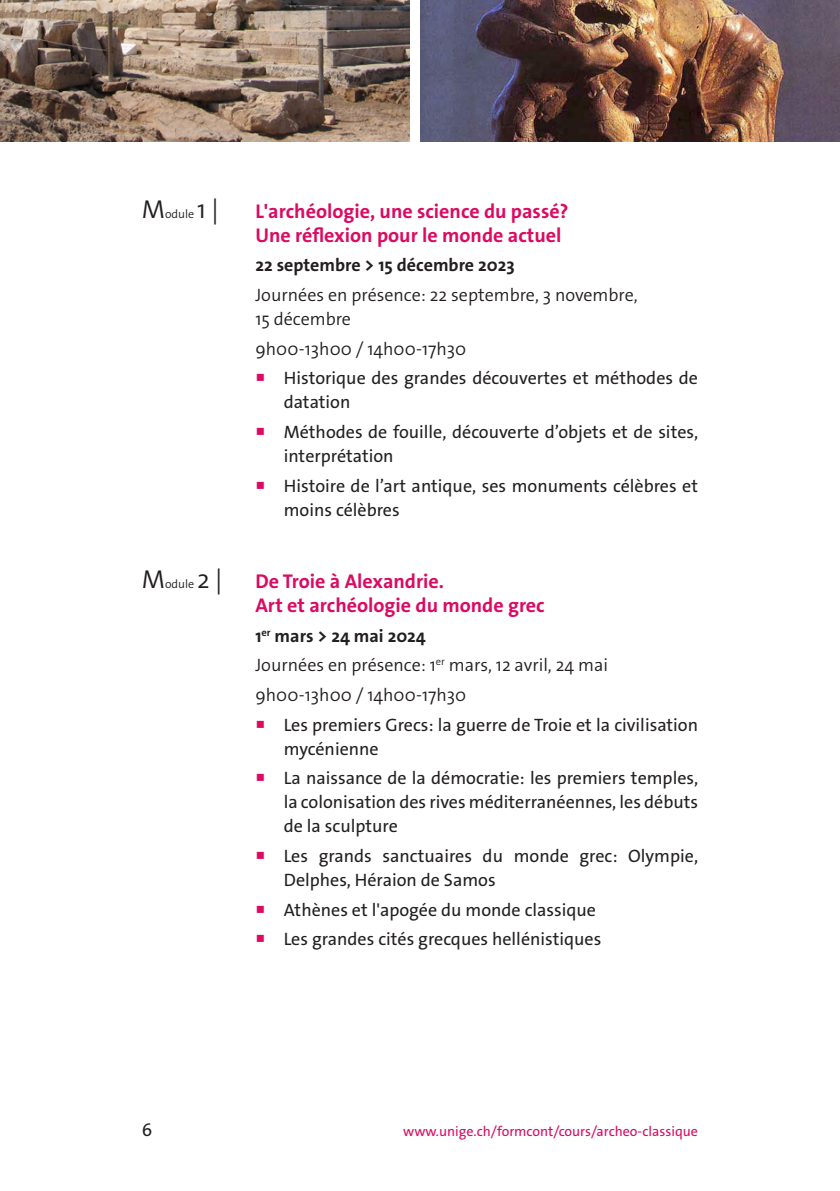
<style>
.page{position:relative;width:840px;height:1191px;background:#fff}
.page>*{position:absolute;margin:0;border:0;box-sizing:border-box;transform-origin:0 0}
.t1{font:700 20px "The Sans Os F";color:#db0a62}
.retrait5{font:18px/24px "The Sans Os F";color:#231f20}
.t2{font:300 18px "The Sans Os F";color:#231f20}
.t3{font:700 18px "The Sans Os F";color:#231f20}
.t4{font:14px "The Sans Os F";color:#db0a62}
.t5{font:300 12px "The Sans Os F";color:#231f20}
.s1{font-size:26px}
.s2{color:#db0a62}
</style>
<div class="page">
<img style="left:0;top:0;width:409px;height:142px">
<img style="left:420px;top:0;width:419px;height:142px">
<p class="t5" style="left:142px;top:206px;width:78px"><span class="s1">M</span>odule <span class="s1">1 |</span></p>
<p class="t1" style="left:255px;top:198px;width:314px">L'archéologie, une science du passé?</p>
<p class="t1" style="left:255px;top:222px;width:307px">Une réflexion pour le monde actuel</p>
<p class="t3" style="left:255px;top:254px;width:260px">22 septembre &gt; 15 décembre 2023</p>
<p class="t2" style="left:255px;top:283px;width:383px">Journées en présence: 22 septembre, 3 novembre,</p>
<p class="t2" style="left:255px;top:307px;width:97px">15 décembre</p>
<p class="t2" style="left:255px;top:337px;width:212px">9h00-13h00 / 14h00-17h30</p>
<p class="retrait5" style="left:283px;top:366px;width:415px;text-indent:-28px"><span class="s2">○</span> Historique des grandes découvertes et méthodes de datation</p>
<p class="retrait5" style="left:283px;top:420px;width:415px;text-indent:-28px"><span class="s2">○</span> Méthodes de fouille, découverte d’objets et de sites, interprétation</p>
<p class="retrait5" style="left:283px;top:474px;width:415px;text-indent:-28px"><span class="s2">○</span> Histoire de l’art antique, ses monuments célèbres et moins célèbres</p>
<p class="t5" style="left:142px;top:576px;width:82px"><span class="s1">M</span>odule <span class="s1">2 |</span></p>
<p class="t1" style="left:255px;top:568px;width:190px">De Troie à Alexandrie.</p>
<p class="t1" style="left:255px;top:592px;width:291px">Art et archéologie du monde grec</p>
<p class="t3" style="left:255px;top:624px;width:172px">1<sup>er</sup> mars &gt; 24 mai 2024</p>
<p class="t2" style="left:255px;top:653px;width:354px">Journées en présence: 1<sup>er</sup> mars, 12 avril, 24 mai</p>
<p class="t2" style="left:255px;top:683px;width:212px">9h00-13h00 / 14h00-17h30</p>
<p class="retrait5" style="left:283px;top:712px;width:415px;text-indent:-28px"><span class="s2">○</span> Les premiers Grecs: la guerre de Troie et la civilisation mycénienne</p>
<p class="retrait5" style="left:283px;top:766px;width:415px;text-align:justify;text-indent:-28px"><span class="s2">○</span> La naissance de la démocratie: les premiers temples, la colonisation des rives méditerranéennes, les débuts de la sculpture</p>
<p class="retrait5" style="left:283px;top:844px;width:415px;text-indent:-28px"><span class="s2">○</span> Les grands sanctuaires du monde grec: Olympie,<br>Delphes, Héraion de Samos</p>
<p class="retrait5" style="left:255px;top:897px;width:342px"><span class="s2">○</span> Athènes et l'apogée du monde classique</p>
<p class="retrait5" style="left:255px;top:927px;width:347px"><span class="s2">○</span> Les grandes cités grecques hellénistiques</p>
<p class="retrait5" style="left:142px;top:1118px;width:12px">6</p>
<p class="t4" style="left:403px;top:1122px;width:296px">www.unige.ch/formcont/cours/archeo-classique</p>
</div>
